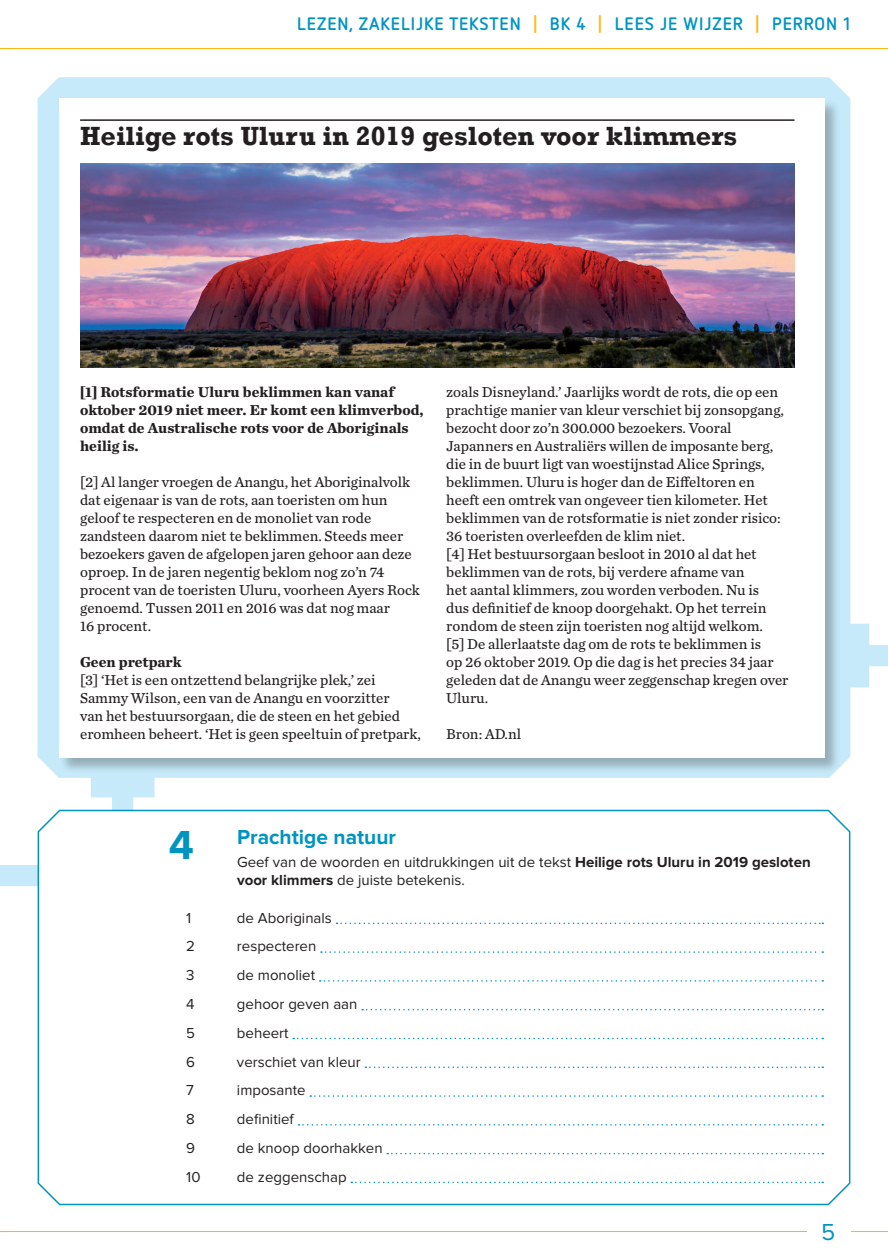
<style>
.page{position:relative;width:888px;height:1258px;background:#fff}
.page>*{position:absolute;margin:0;border:0;box-sizing:border-box;transform-origin:0 0}
.t1{font:700 42px "Proxima Nova";color:#0094c1}
.t2{font:700 27px "Rockwell";color:#231f20}
.t3{font:24px "Proxima Nova";color:#0094c1}
.t4{font:700 21px "Proxima Nova";color:#0094c1}
.t5{font:700 18px "Netto OT";letter-spacing:.05em;color:#0094c1}
.t6{font:15px/18px "Chronicle Text G3";color:#231f20}
.t7{font:15px/18px "Proxima Nova";color:#231f20}
.t8{font:700 15px/18px "Chronicle Text G3";color:#231f20}
.s1{color:#fcb814}
.s2{font-weight:700}
</style>
<div class="page">
<hr style="left:0;top:1231px;width:888px;height:1px;background:#fcb814">
<div style="left:807px;top:1208px;width:43px;height:42px;background:#fff"></div>
<hr style="left:0;top:48px;width:888px;height:1px;background:#fcb814">
<div style="left:91px;top:776px;width:64px;height:21px;background:#c6eafa"></div>
<svg style="left:0;top:749px;width:144px;height:138px"></svg>
<div style="left:835px;top:645px;width:53px;height:21px;background:#c6eafa"></div>
<div style="left:848px;top:624px;width:21px;height:63px;background:#c6eafa"></div>
<div style="left:38px;top:77px;width:812px;height:701px;background:#c6eafa"></div>
<svg style="left:37px;top:808px;width:814px;height:398px"></svg>
<svg style="left:336px;top:922px;width:487px;height:2px"></svg>
<svg style="left:321px;top:951px;width:502px;height:2px"></svg>
<svg style="left:320px;top:980px;width:503px;height:2px"></svg>
<svg style="left:362px;top:1009px;width:461px;height:1px"></svg>
<svg style="left:293px;top:1038px;width:530px;height:1px"></svg>
<svg style="left:365px;top:1066px;width:458px;height:2px"></svg>
<svg style="left:310px;top:1095px;width:513px;height:2px"></svg>
<svg style="left:298px;top:1124px;width:525px;height:1px"></svg>
<svg style="left:387px;top:1153px;width:436px;height:1px"></svg>
<svg style="left:351px;top:1181px;width:472px;height:2px"></svg>
<div style="left:59px;top:99px;width:782px;height:675px;background:#231f20;opacity:.3"></div>
<div style="left:59px;top:98px;width:765px;height:660px;background:#fff"></div>
<hr style="left:80px;top:119px;width:714px;height:2px;background:#231f20">
<img style="left:80px;top:163px;width:714px;height:204px">
<p class="t5" style="left:297px;top:13px;width:555px">LEZEN, ZAKELIJKE TEKSTEN <span class="s1">|</span> BK 4 <span class="s1">|</span> LEES JE WIJZER <span class="s1">|</span> PERRON 1</p>
<h2 class="t2" style="left:80px;top:120px;width:659px">Heilige rots Uluru in 2019 gesloten voor klimmers</h2>
<p class="t8" style="left:80px;top:382px;width:345px">[1] Rotsformatie Uluru beklimmen kan vanaf oktober 2019 niet meer. Er komt een klimverbod, omdat de Australische rots voor de Aboriginals heilig is.</p>
<p class="t6" style="left:80px;top:472px;width:341px">[2] Al langer vroegen de Anangu, het Aboriginalvolk dat eigenaar is van de rots, aan toeristen om hun geloof te respecteren en de monoliet van rode zandsteen daarom niet te beklimmen. Steeds meer bezoekers gaven de afgelopen jaren gehoor aan deze oproep. In de jaren negentig beklom nog zo’n 74 procent van de toeristen Uluru, voorheen Ayers Rock genoemd. Tussen 2011 en 2016 was dat nog maar<br>16 procent.</p>
<p class="t8" style="left:80px;top:652px;width:103px">Geen pretpark</p>
<p class="t6" style="left:80px;top:670px;width:342px">[3] ‘Het is een ontzettend belangrijke plek,’ zei Sammy Wilson, een van de Anangu en voorzitter<br>van het bestuursorgaan, die de steen en het gebied eromheen beheert. ‘Het is geen speeltuin of pretpark,</p>
<p class="t6" style="left:446px;top:382px;width:344px">zoals Disneyland.’ Jaarlijks wordt de rots, die op een prachtige manier van kleur verschiet bij zonsopgang, bezocht door zo’n 300.000 bezoekers. Vooral Japanners en Australiërs willen de imposante berg, die in de buurt ligt van woestijnstad Alice Springs, beklimmen. Uluru is hoger dan de Eiffeltoren en heeft een omtrek van ongeveer tien kilometer. Het beklimmen van de rotsformatie is niet zonder risico:<br>36 toeristen overleefden de klim niet.<br>[4] Het bestuursorgaan besloot in 2010 al dat het beklimmen van de rots, bij verdere afname van<br>het aantal klimmers, zou worden verboden. Nu is<br>dus definitief de knoop doorgehakt. Op het terrein rondom de steen zijn toeristen nog altijd welkom.<br>[5] De allerlaatste dag om de rots te beklimmen is<br>op 26 oktober 2019. Op die dag is het precies 34 jaar geleden dat de Anangu weer zeggenschap kregen over Uluru.</p>
<p class="t6" style="left:446px;top:724px;width:76px">Bron: AD.nl</p>
<h1 class="t1" style="left:169px;top:826px;width:27px">4</h1>
<h3 class="t4" style="left:237px;top:827px;width:160px">Prachtige natuur</h3>
<p class="t7" style="left:237px;top:853px;width:575px">Geef van de woorden en uitdrukkingen uit de tekst <span class="s2">Heilige rots Uluru in 2019 gesloten voor klimmers</span> de juiste betekenis.</p>
<p class="t7" style="left:186px;top:909px;width:7px">1</p>
<p class="t7" style="left:237px;top:909px;width:96px">de Aboriginals</p>
<p class="t7" style="left:186px;top:938px;width:10px">2</p>
<p class="t7" style="left:237px;top:938px;width:81px">respecteren</p>
<p class="t7" style="left:186px;top:967px;width:10px">3</p>
<p class="t7" style="left:237px;top:967px;width:80px">de monoliet</p>
<p class="t7" style="left:186px;top:995px;width:10px">4</p>
<p class="t7" style="left:237px;top:995px;width:122px">gehoor geven aan</p>
<p class="t7" style="left:186px;top:1024px;width:10px">5</p>
<p class="t7" style="left:237px;top:1024px;width:53px">beheert</p>
<p class="t7" style="left:186px;top:1053px;width:10px">6</p>
<p class="t7" style="left:237px;top:1053px;width:125px">verschiet van kleur</p>
<p class="t7" style="left:186px;top:1082px;width:9px">7</p>
<p class="t7" style="left:237px;top:1082px;width:70px">imposante</p>
<p class="t7" style="left:186px;top:1111px;width:10px">8</p>
<p class="t7" style="left:237px;top:1111px;width:58px">definitief</p>
<p class="t7" style="left:186px;top:1139px;width:10px">9</p>
<p class="t7" style="left:237px;top:1139px;width:147px">de knoop doorhakken</p>
<p class="t7" style="left:186px;top:1168px;width:16px">10</p>
<p class="t7" style="left:237px;top:1168px;width:111px">de zeggenschap</p>
<h3 class="t3" style="left:821px;top:1221px;width:16px">5</h3>
</div>
